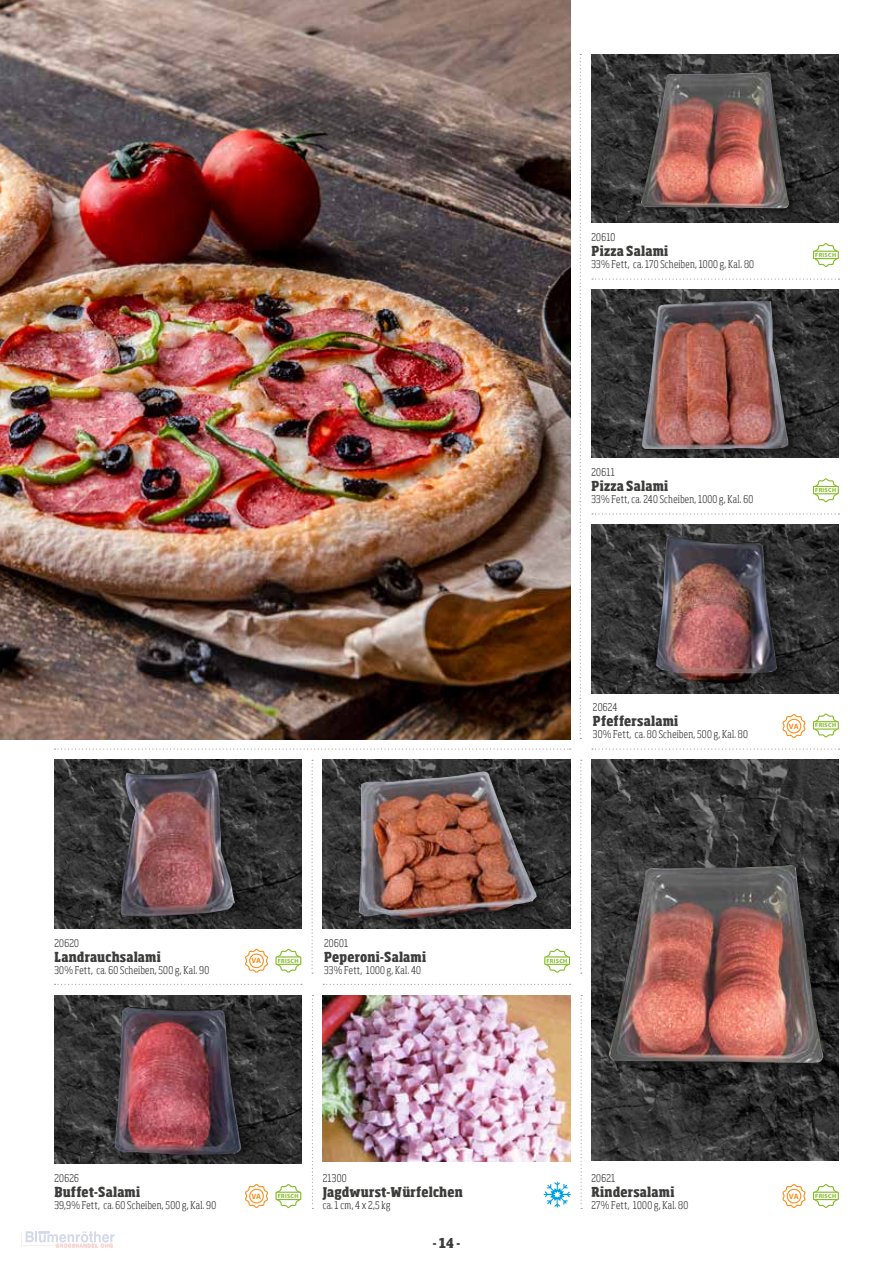
<style>
.page{position:relative;width:893px;height:1263px;background:#fff}
.page>*{position:absolute;margin:0;border:0;box-sizing:border-box;transform-origin:0 0}
.t1{font:800 condensed 13.5px "Sohoma";letter-spacing:.015em;color:#3c3c3b}
.t2{font:300 condensed 10.5px "Sohoma";letter-spacing:.025em;color:#3c3c3b}
.t3{font:700 7.65px "Myriad Pro";letter-spacing:-.005em;color:#f98e19}
.t4{font:700 6px "Myriad Pro";letter-spacing:.05em;color:#83bb26}
</style>
<div class="page">
<svg style="left:21px;top:1231px;width:94px;height:16px"></svg>
<img style="left:0;top:0;width:570px;height:739px">
<svg style="left:55px;top:984px;width:247px;height:1px"></svg>
<svg style="left:312px;top:760px;width:1px;height:214px"></svg>
<svg style="left:580px;top:760px;width:2px;height:214px"></svg>
<svg style="left:323px;top:984px;width:248px;height:1px"></svg>
<svg style="left:55px;top:748px;width:516px;height:2px"></svg>
<svg style="left:592px;top:748px;width:247px;height:2px"></svg>
<svg style="left:312px;top:995px;width:1px;height:214px"></svg>
<svg style="left:581px;top:995px;width:1px;height:214px"></svg>
<svg style="left:592px;top:513px;width:247px;height:1px"></svg>
<svg style="left:580px;top:54px;width:1px;height:685px"></svg>
<svg style="left:592px;top:279px;width:247px;height:1px"></svg>
<img style="left:54px;top:760px;width:247px;height:168px">
<img style="left:591px;top:524px;width:248px;height:169px">
<img style="left:54px;top:995px;width:247px;height:168px">
<img style="left:323px;top:760px;width:247px;height:168px">
<img style="left:591px;top:760px;width:248px;height:401px">
<img style="left:591px;top:289px;width:247px;height:169px">
<img style="left:591px;top:54px;width:248px;height:169px">
<div style="left:637px;top:68px;width:161px;height:149px;background:#000;opacity:.45"></div>
<img style="left:641px;top:71px;width:149px;height:138px">
<div style="left:638px;top:297px;width:159px;height:161px;background:#000;opacity:.45"></div>
<img style="left:642px;top:301px;width:147px;height:149px">
<div style="left:110px;top:1003px;width:140px;height:160px;background:#000;opacity:.45"></div>
<img style="left:115px;top:1007px;width:127px;height:148px">
<div style="left:355px;top:767px;width:190px;height:161px;background:#000;opacity:.45"></div>
<img style="left:359px;top:771px;width:178px;height:148px">
<div style="left:603px;top:859px;width:232px;height:216px;background:#000;opacity:.45"></div>
<img style="left:609px;top:865px;width:216px;height:198px">
<div style="left:117px;top:764px;width:127px;height:161px;background:#000;opacity:.45"></div>
<img style="left:121px;top:768px;width:114px;height:148px">
<div style="left:652px;top:531px;width:134px;height:161px;background:#000;opacity:.45"></div>
<img style="left:656px;top:535px;width:121px;height:150px">
<img style="left:323px;top:995px;width:247px;height:167px">
<svg style="left:815px;top:713px;width:22px;height:25px"></svg>
<div style="left:813px;top:722px;width:25px;height:7px;background:#fff"></div>
<div style="left:813px;top:721px;width:26px;height:9px;border:1px solid #83bb26"></div>
<svg style="left:546px;top:948px;width:23px;height:25px"></svg>
<div style="left:545px;top:957px;width:24px;height:7px;background:#fff"></div>
<div style="left:544px;top:956px;width:26px;height:9px;border:1px solid #83bb26"></div>
<svg style="left:814px;top:1184px;width:24px;height:24px"></svg>
<div style="left:813px;top:1192px;width:25px;height:7px;background:#fff"></div>
<div style="left:813px;top:1191px;width:26px;height:9px;border:1px solid #83bb26"></div>
<svg style="left:277px;top:948px;width:23px;height:25px"></svg>
<div style="left:276px;top:957px;width:25px;height:7px;background:#fff"></div>
<div style="left:275px;top:956px;width:26px;height:9px;border:1px solid #83bb26"></div>
<svg style="left:276px;top:1184px;width:25px;height:24px"></svg>
<div style="left:276px;top:1192px;width:25px;height:7px;background:#fff"></div>
<div style="left:275px;top:1191px;width:26px;height:9px;border:1px solid #83bb26"></div>
<svg style="left:813px;top:478px;width:25px;height:25px"></svg>
<div style="left:813px;top:486px;width:25px;height:8px;background:#fff"></div>
<div style="left:813px;top:486px;width:26px;height:8px;border:1px solid #83bb26"></div>
<svg style="left:813px;top:243px;width:25px;height:24px"></svg>
<div style="left:813px;top:251px;width:25px;height:8px;background:#fff"></div>
<div style="left:813px;top:251px;width:26px;height:8px;border:1px solid #83bb26"></div>
<svg style="left:544px;top:1182px;width:27px;height:25px"></svg>
<svg style="left:245px;top:1184px;width:23px;height:24px"></svg>
<div style="left:249px;top:1189px;width:15px;height:14px;border:1px solid #f98e19;border-radius:50%"></div>
<svg style="left:782px;top:714px;width:24px;height:24px"></svg>
<div style="left:787px;top:719px;width:14px;height:14px;border:1px solid #f98e19;border-radius:50%"></div>
<svg style="left:782px;top:1184px;width:24px;height:24px"></svg>
<div style="left:787px;top:1189px;width:14px;height:14px;border:1px solid #f98e19;border-radius:50%"></div>
<svg style="left:245px;top:948px;width:23px;height:25px"></svg>
<div style="left:249px;top:953px;width:15px;height:15px;border:1px solid #f98e19;border-radius:50%"></div>
<p class="t2" style="left:54px;top:936px;width:26px">20620</p>
<p class="t1" style="left:54px;top:949px;width:108px">Landrauchsalami</p>
<p class="t2" style="left:54px;top:963px;width:156px">30% Fett, ca. 60 Scheiben, 500 g, Kal. 90</p>
<p class="t3" style="left:251px;top:956px;width:11px">VA</p>
<p class="t4" style="left:278px;top:957px;width:22px">FRISCH</p>
<p class="t2" style="left:324px;top:936px;width:26px">20601</p>
<p class="t1" style="left:324px;top:949px;width:104px">Peperoni-Salami</p>
<p class="t2" style="left:324px;top:963px;width:98px">33% Fett, 1000 g, Kal. 40</p>
<p class="t2" style="left:54px;top:1171px;width:26px">20626</p>
<p class="t1" style="left:54px;top:1184px;width:87px">Buffet-Salami</p>
<p class="t2" style="left:54px;top:1198px;width:163px">39,9% Fett, ca. 60 Scheiben, 500 g, Kal. 90</p>
<p class="t3" style="left:251px;top:1191px;width:11px">VA</p>
<p class="t4" style="left:278px;top:1192px;width:22px">FRISCH</p>
<p class="t2" style="left:323px;top:1171px;width:25px">21300</p>
<p class="t1" style="left:323px;top:1184px;width:141px">Jagdwurst-Würfelchen</p>
<p class="t2" style="left:323px;top:1198px;width:69px">ca. 1 cm, 4 x 2,5 kg</p>
<p class="t1" style="left:433px;top:1236px;width:29px">- 14 -</p>
<p class="t2" style="left:591px;top:230px;width:25px">20610</p>
<p class="t1" style="left:591px;top:243px;width:78px">Pizza Salami</p>
<p class="t2" style="left:591px;top:257px;width:164px">33% Fett, ca. 170 Scheiben, 1000 g, Kal. 80</p>
<p class="t4" style="left:815px;top:251px;width:22px">FRISCH</p>
<p class="t2" style="left:591px;top:466px;width:25px">20611</p>
<p class="t1" style="left:591px;top:479px;width:78px">Pizza Salami</p>
<p class="t2" style="left:591px;top:493px;width:163px">33% Fett, ca. 240 Scheiben, 1000 g, Kal. 60</p>
<p class="t4" style="left:815px;top:486px;width:22px">FRISCH</p>
<p class="t2" style="left:593px;top:701px;width:26px">20624</p>
<p class="t1" style="left:593px;top:714px;width:87px">Pfeffersalami</p>
<p class="t2" style="left:593px;top:728px;width:157px">30% Fett, ca. 80 Scheiben, 500 g, Kal. 80</p>
<p class="t3" style="left:789px;top:721px;width:11px">VA</p>
<p class="t4" style="left:815px;top:721px;width:22px">FRISCH</p>
<p class="t4" style="left:546px;top:957px;width:22px">FRISCH</p>
<p class="t2" style="left:591px;top:1171px;width:25px">20621</p>
<p class="t1" style="left:591px;top:1184px;width:85px">Rindersalami</p>
<p class="t2" style="left:591px;top:1198px;width:98px">27% Fett, 1000 g, Kal. 80</p>
<p class="t3" style="left:789px;top:1191px;width:11px">VA</p>
<p class="t4" style="left:815px;top:1192px;width:22px">FRISCH</p>
</div>
